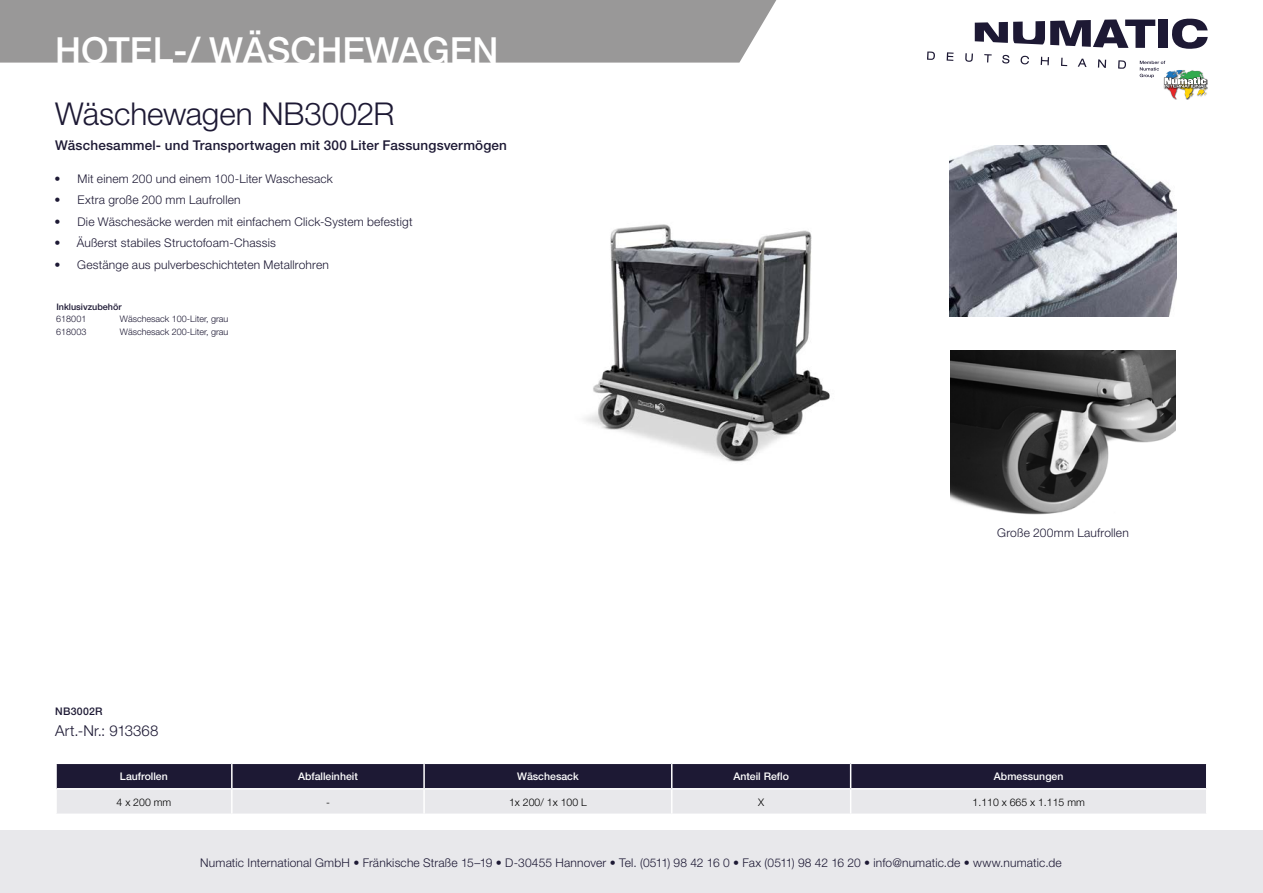
<style>
.page{position:relative;width:1263px;height:893px;background:#fff}
.page>*{position:absolute;margin:0;border:0;box-sizing:border-box;transform-origin:0 0}
.t1{font:500 36px "Helvetica Neue";color:#fff}
.Titel{font:300 31.5px "Helvetica Neue";letter-spacing:-.005em;color:#1d1934}
.t2{font:300 15px "Helvetica Neue";letter-spacing:.005em;color:#1d1934}
.Titel-2{font:500 13.5px "Helvetica Neue";letter-spacing:.01em;color:#1d1934}
.Produktbezeichnung{font:300 12px "Helvetica Neue";letter-spacing:.015em;color:#1d1934}
.t3{font:500 10.5px "Helvetica Neue";color:#fff}
.t4{font:300 10.5px "Helvetica Neue";color:#000}
.t5{font:500 10.5px "Helvetica Neue";letter-spacing:.025em;color:#1d1934}
.tabelle_text{font:300 9px "Helvetica Neue";color:#1d1934}
.tabelle_artnr{font:500 9px "Helvetica Neue";color:#1d1934}
.tabelle_artnr-2{font:300 9px "Helvetica Neue";color:#1d1934}
</style>
<div class="page">
<svg style="left:927px;top:52px;width:8px;height:8px"></svg>
<svg style="left:947px;top:52px;width:6px;height:9px"></svg>
<svg style="left:965px;top:19px;width:243px;height:80px"></svg>
<div style="left:0;top:831px;width:1263px;height:62px;background:#e8e8eb"></div>
<div style="left:0;top:0;width:776px;height:63px;background:#999898"></div>
<svg style="left:56px;top:763px;width:1151px;height:51px;background:#8a8896"></svg>
<img style="left:950px;top:350px;width:226px;height:165px">
<img style="left:950px;top:146px;width:226px;height:170px">
<img style="left:585px;top:224px;width:245px;height:238px">
<p class="t1" style="left:55px;top:29px;width:445px">HOTEL-/ WÄSCHEWAGEN</p>
<p class="Titel" style="left:55px;top:94px;width:341px">Wäschewagen NB3002R</p>
<p class="Titel-2" style="left:55px;top:138px;width:453px">Wäschesammel- und Transportwagen mit 300 Liter Fassungsvermögen</p>
<p class="Produktbezeichnung" style="left:55px;top:171px;width:280px">• Mit einem 200 und einem 100-Liter Waschesack</p>
<p class="Produktbezeichnung" style="left:55px;top:193px;width:188px">• Extra große 200 mm Laufrollen</p>
<p class="Produktbezeichnung" style="left:55px;top:214px;width:360px">• Die Wäschesäcke werden mit einfachem Click-System befestigt</p>
<p class="Produktbezeichnung" style="left:55px;top:236px;width:223px">• Äußerst stabiles Structofoam-Chassis</p>
<p class="Produktbezeichnung" style="left:55px;top:257px;width:276px">• Gestänge aus pulverbeschichteten Metallrohren</p>
<p class="tabelle_artnr" style="left:56px;top:302px;width:67px">Inklusivzubehör</p>
<p class="tabelle_artnr-2" style="left:56px;top:314px;width:32px">618001</p>
<p class="tabelle_text" style="left:120px;top:314px;width:110px">Wäschesack 100-Liter, grau</p>
<p class="tabelle_artnr-2" style="left:56px;top:326px;width:32px">618003</p>
<p class="tabelle_text" style="left:120px;top:326px;width:110px">Wäschesack 200-Liter, grau</p>
<p class="t5" style="left:55px;top:705px;width:49px">NB3002R</p>
<p class="t2" style="left:55px;top:722px;width:105px">Art.-Nr.: 913368</p>
<p class="Produktbezeichnung" style="left:997px;top:525px;width:133px">Große 200mm Laufrollen</p>
<p class="t3" style="left:120px;top:770px;width:49px">Laufrollen</p>
<p class="t3" style="left:298px;top:770px;width:61px">Abfalleinheit</p>
<p class="t3" style="left:517px;top:770px;width:63px">Wäschesack</p>
<p class="t3" style="left:733px;top:770px;width:57px">Anteil Reflo</p>
<p class="t3" style="left:994px;top:770px;width:71px">Abmessungen</p>
<p class="t4" style="left:117px;top:795px;width:56px">4 x 200 mm</p>
<p class="t4" style="left:326px;top:795px;width:5px">-</p>
<p class="t4" style="left:509px;top:795px;width:79px">1x 200/ 1x 100 L</p>
<p class="t4" style="left:758px;top:795px;width:8px">X</p>
<p class="t4" style="left:972px;top:795px;width:114px">1.110 x 665 x 1.115 mm</p>
<p class="Produktbezeichnung" style="left:200px;top:855px;width:863px">Numatic International GmbH • Fränkische Straße 15–19 • D-30455 Hannover • Tel. (0511) 98 42 16 0 • Fax (0511) 98 42 16 20 • info@numatic.de • www.numatic.de</p>
</div>
